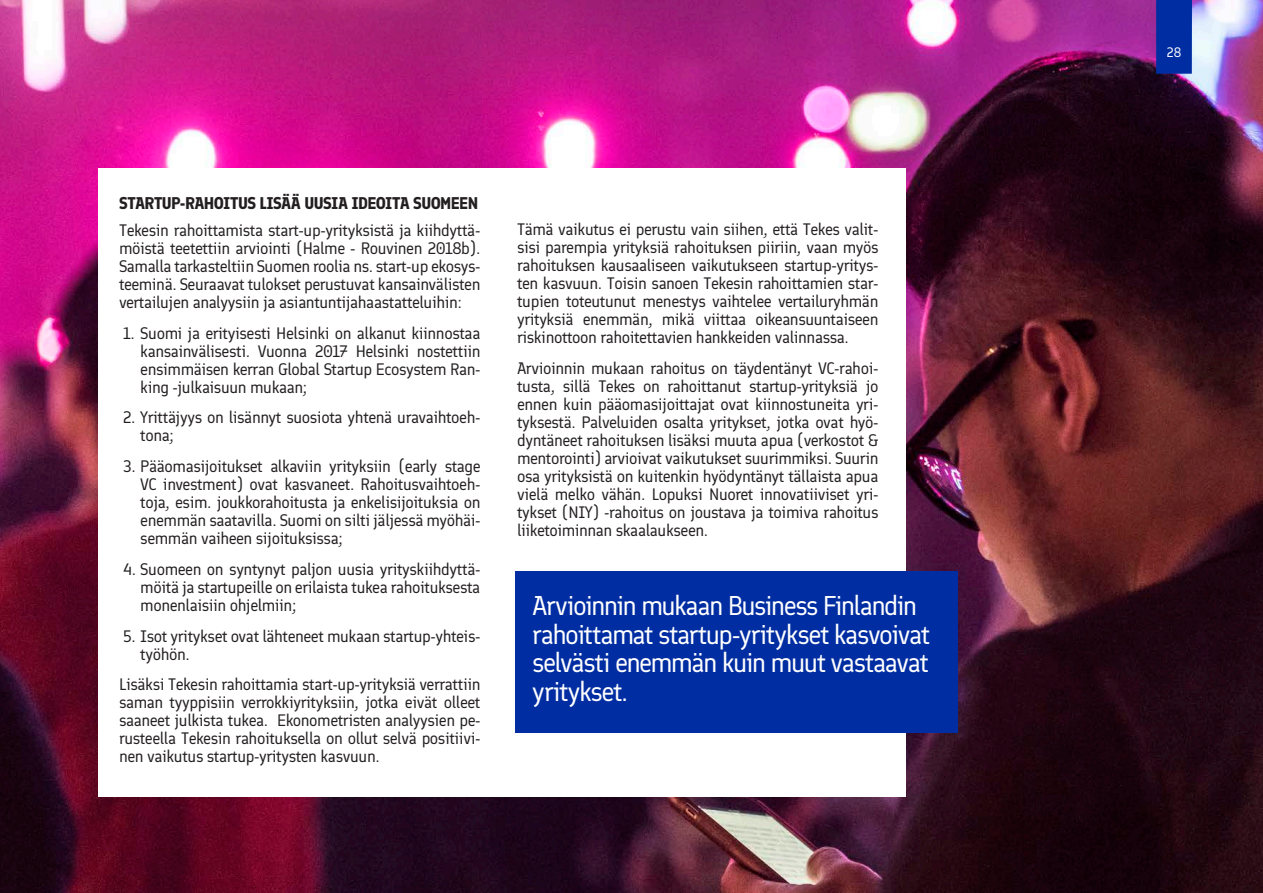
<style>
.page{position:relative;width:1263px;height:893px;background:#fff}
.page>*{position:absolute;margin:0;border:0;box-sizing:border-box;transform-origin:0 0}
.Lead_paragraph_dark{font:27px/28.5px "Finlandica";letter-spacing:-.055em;color:#fff}
.Infobox_body{font:16.5px/18px "Finlandica";letter-spacing:-.025em;color:#231f20;text-align:justify}
.Infobox_header{font:700 16.5px "Finlandica";letter-spacing:-.035em;color:#231f20}
.t1{font:13.5px "Finlandica";color:#fff}
</style>
<div class="page">
<img style="left:0;top:0;width:1263px;height:893px">
<div style="left:98px;top:168px;width:808px;height:629px;background:#fff"></div>
<div style="left:515px;top:571px;width:442px;height:161px;background:#002ea2"></div>
<div style="left:1156px;top:0;width:36px;height:74px;background:#002ea2"></div>
<p class="Infobox_header" style="left:119px;top:193px;width:361px">STARTUP-RAHOITUS LISÄÄ UUSIA IDEOITA SUOMEEN</p>
<p class="Infobox_body" style="left:119px;top:221px;width:363px">Tekesin rahoittamista start-up-yrityksistä ja kiihdyttä&shy;möistä teetettiin arviointi (Halme - Rouvinen 2018b).<br>Samalla tarkasteltiin Suomen roolia ns. start-up ekosys&shy;teeminä. Seuraavat tulokset perustuvat kansainvälisten vertailujen analyysiin ja asiantuntijahaastatteluihin:</p>
<p class="Infobox_body" style="left:140px;top:324px;width:342px;text-indent:-17px">1. Suomi ja erityisesti Helsinki on alkanut kiinnostaa kansainvälisesti. Vuonna 2017 Helsinki nostettiin ensimmäisen kerran Global Startup Ecosystem Ran&shy;king -julkaisuun mukaan;</p>
<p class="Infobox_body" style="left:140px;top:408px;width:342px;text-indent:-17px">2. Yrittäjyys on lisännyt suosiota yhtenä uravaihtoeh&shy;tona;</p>
<p class="Infobox_body" style="left:140px;top:457px;width:342px;text-indent:-17px">3. Pääomasijoitukset alkaviin yrityksiin (early stage VC investment) ovat kasvaneet. Rahoitusvaihtoeh&shy;toja, esim. joukkorahoitusta ja enkelisijoituksia on enemmän saatavilla. Suomi on silti jäljessä myöhäi&shy;semmän vaiheen sijoituksissa;</p>
<p class="Infobox_body" style="left:140px;top:560px;width:342px;text-indent:-17px">4. Suomeen on syntynyt paljon uusia yrityskiihdyttä&shy;möitä ja startupeille on erilaista tukea rahoituksesta monenlaisiin ohjelmiin;</p>
<p class="Infobox_body" style="left:140px;top:627px;width:342px;text-indent:-17px">5. Isot yritykset ovat lähteneet mukaan startup-yhteis&shy;työhön.</p>
<p class="Infobox_body" style="left:119px;top:675px;width:363px">Lisäksi Tekesin rahoittamia start-up-yrityksiä verrattiin saman tyyppisiin verrokkiyrityksiin, jotka eivät olleet saaneet julkista tukea. Ekonometristen analyysien pe&shy;rusteella Tekesin rahoituksella on ollut selvä positiivi&shy;nen vaikutus startup-yritysten kasvuun.</p>
<p class="Infobox_body" style="left:517px;top:220px;width:363px">Tämä vaikutus ei perustu vain siihen, että Tekes valit&shy;sisi parempia yrityksiä rahoituksen piiriin, vaan myös rahoituksen kausaaliseen vaikutukseen startup-yritys&shy;ten kasvuun. Toisin sanoen Tekesin rahoittamien star&shy;tupien toteutunut menestys vaihtelee vertailuryhmän yrityksiä enemmän, mikä viittaa oikeansuuntaiseen riskinottoon rahoitettavien hankkeiden valinnassa.</p>
<p class="Infobox_body" style="left:517px;top:359px;width:363px">Arvioinnin mukaan rahoitus on täydentänyt VC-rahoi&shy;tusta, sillä Tekes on rahoittanut startup-yrityksiä jo ennen kuin pääomasijoittajat ovat kiinnostuneita yri&shy;tyksestä. Palveluiden osalta yritykset, jotka ovat hyö&shy;dyntäneet rahoituksen lisäksi muuta apua (verkostot &amp; mentorointi) arvioivat vaikutukset suurimmiksi. Suurin osa yrityksistä on kuitenkin hyödyntänyt tällaista apua vielä melko vähän. Lopuksi Nuoret innovatiiviset yri&shy;tykset (NIY) -rahoitus on joustava ja toimiva rahoitus liiketoiminnan skaalaukseen.</p>
<p class="Lead_paragraph_dark" style="left:532px;top:591px;width:399px">Arvioinnin mukaan Business Finlandin rahoittamat startup-yritykset kasvoivat selvästi enemmän kuin muut vastaavat yritykset.</p>
<p class="t1" style="left:1167px;top:43px;width:16px">28</p>
</div>
